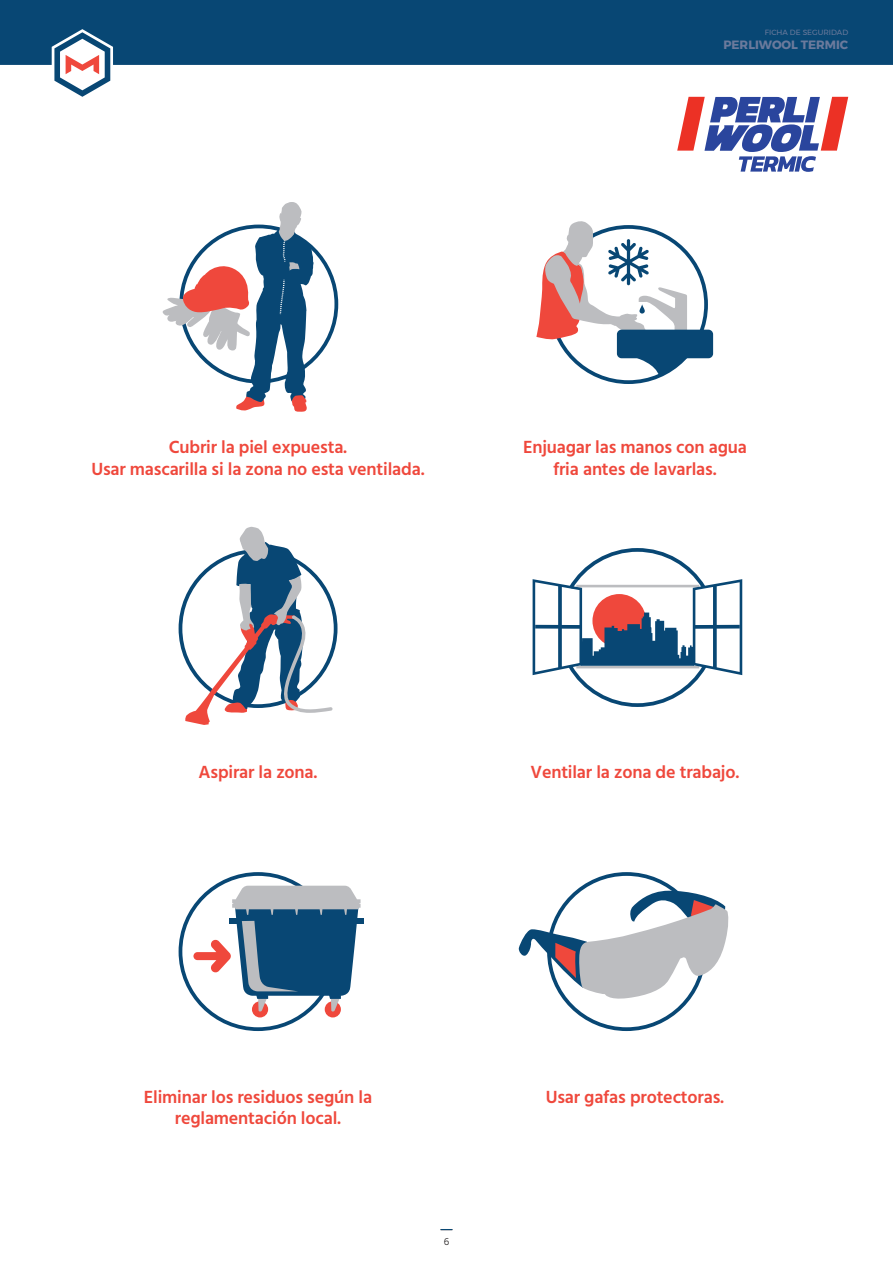
<style>
.page{position:relative;width:893px;height:1263px;background:#fff}
.page>*{position:absolute;margin:0;border:0;box-sizing:border-box;transform-origin:0 0}
.t1{font:600 18px/21.6px "Hind";letter-spacing:-.01em;color:#ef483c;text-align:center}
.t2{font:700 12px "Montserrat";color:#6b7a9c}
.t3{font:300 10.5px "Hind";color:#231f20}
.t4{font:7.5px "Montserrat";color:#6b7a9c}
</style>
<div class="page">
<svg style="left:54px;top:65px;width:56px;height:32px"></svg>
<div style="left:0;top:0;width:893px;height:65px;background:#084774"></div>
<svg style="left:677px;top:97px;width:171px;height:75px"></svg>
<svg style="left:162px;top:202px;width:176px;height:210px"></svg>
<svg style="left:536px;top:221px;width:172px;height:163px"></svg>
<div style="left:617px;top:330px;width:96px;height:28px;background:#084774;border-radius:5px"></div>
<svg style="left:179px;top:527px;width:158px;height:198px"></svg>
<svg style="left:533px;top:548px;width:209px;height:159px"></svg>
<div style="left:352px;top:918px;width:12px;height:6px;background:#084774"></div>
<svg style="left:179px;top:872px;width:182px;height:159px"></svg>
<svg style="left:518px;top:872px;width:211px;height:159px"></svg>
<p class="t4" style="left:765px;top:26px;width:85px">FICHA DE SEGURIDAD</p>
<p class="t2" style="left:723px;top:35px;width:126px">PERLIWOOL TERMIC</p>
<p class="t1" style="left:91px;top:436px;width:335px">Cubrir la piel expuesta.<br>Usar mascarilla si la zona no esta ventilada.</p>
<p class="t1" style="left:523px;top:436px;width:225px">Enjuagar las manos con agua fria antes de lavarlas.</p>
<p class="t1" style="left:199px;top:761px;width:120px">Aspirar la zona.</p>
<p class="t1" style="left:530px;top:761px;width:210px">Ventilar la zona de trabajo.</p>
<p class="t1" style="left:144px;top:1085px;width:230px">Eliminar los residuos según la reglamentación local.</p>
<p class="t3" style="left:444px;top:1234px;width:7px">6</p>
<p class="t1" style="left:546px;top:1085px;width:180px">Usar gafas protectoras.</p>
</div>
